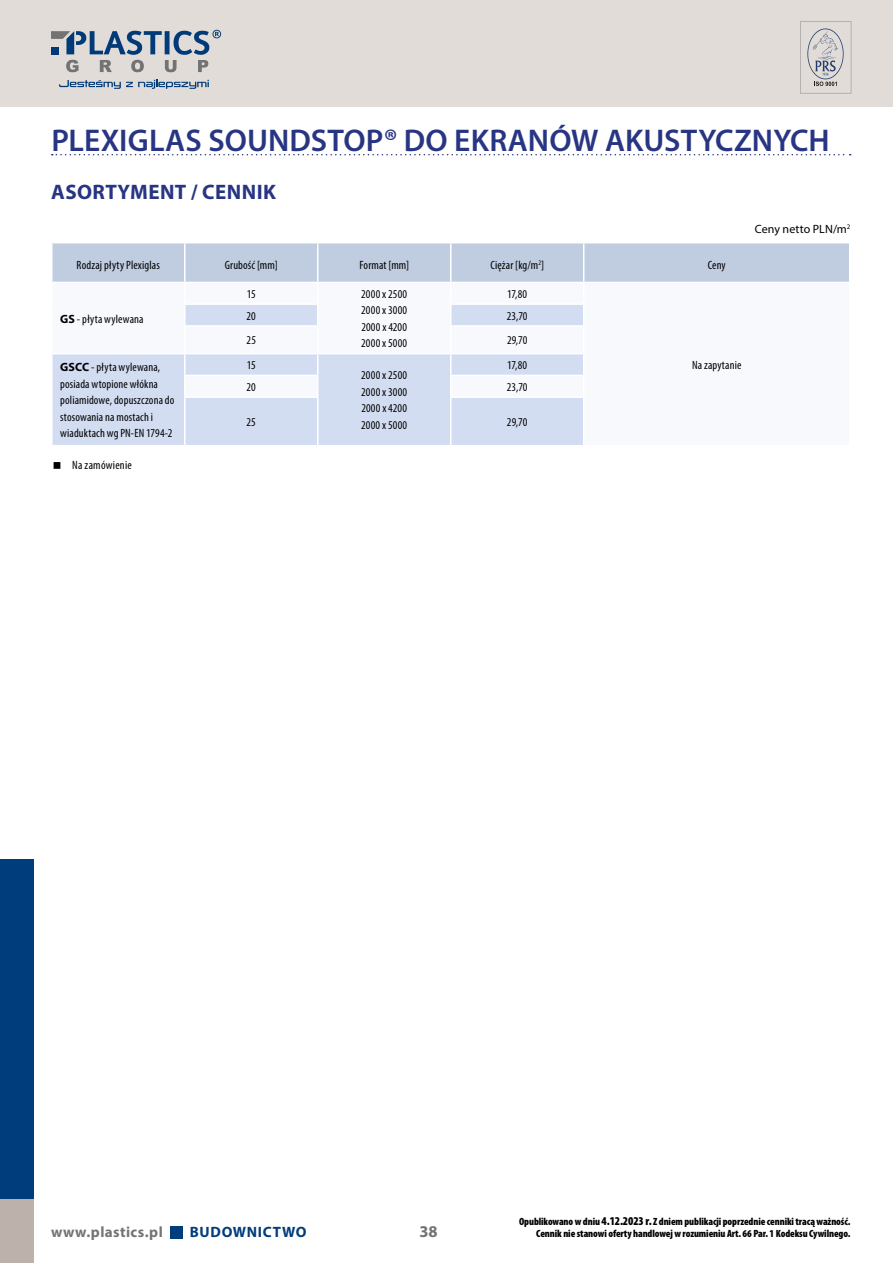
<style>
.page{position:relative;width:893px;height:1263px;background:#fff}
.page>*{position:absolute;margin:0;border:0;box-sizing:border-box;transform-origin:0 0}
.t1{font:600 31.5px "Myriad Pro";letter-spacing:.005em;color:#283583}
.t2{font:700 21px "Myriad Pro";letter-spacing:.02em;color:#283583}
.t3{font:700 16.5px "Myriad Pro";color:#747373}
.t4{font:700 15px "Myriad Pro";letter-spacing:.03em;color:#747373}
.t5{font:700 15px "Myriad Pro";letter-spacing:.045em;color:#003d7c}
.t6{font:condensed 12px/16.5px "Myriad Pro";letter-spacing:.01em;color:#000;text-align:justify}
.t7{font:12px "Myriad Pro";letter-spacing:.005em;color:#000}
.t8{font:900 condensed 10.5px "Myriad Pro";letter-spacing:-.01em;color:#000}
.s1{font-weight:700;font-stretch:normal}
.s2{font-size:12px}
</style>
<div class="page">
<div style="left:0;top:0;width:893px;height:106px;background:#e1dcd7"></div>
<svg style="left:51px;top:30px;width:170px;height:42px"></svg>
<svg style="left:59px;top:80px;width:150px;height:9px"></svg>
<div style="left:170px;top:1226px;width:12px;height:13px;background:#003d7c"></div>
<div style="left:0;top:859px;width:34px;height:340px;background:#003d7c"></div>
<div style="left:0;top:1199px;width:34px;height:64px;background:#bcb1ab"></div>
<svg style="left:807px;top:29px;width:37px;height:57px"></svg>
<div style="left:800px;top:21px;width:51px;height:73px;border:1px solid #b3b2b2"></div>
<svg style="left:52px;top:154px;width:799px;height:1px"></svg>
<div style="left:53px;top:397px;width:530px;height:48px;background:#d3ddf2"></div>
<hr style="left:184px;top:396px;width:134px;height:2px;background:#fff">
<hr style="left:184px;top:398px;width:2px;height:47px;background:#fff">
<hr style="left:450px;top:396px;width:134px;height:2px;background:#fff">
<hr style="left:450px;top:398px;width:1px;height:47px;background:#fff">
<svg style="left:52px;top:243px;width:798px;height:154px"></svg>
<hr style="left:317px;top:398px;width:1px;height:47px;background:#fff">
<h1 class="t1" style="left:51px;top:121px;width:780px">PLEXIGLAS SOUNDSTOP® DO EKRANÓW AKUSTYCZNYCH</h1>
<h2 class="t2" style="left:51px;top:179px;width:226px">ASORTYMENT / CENNIK</h2>
<p class="t6" style="left:77px;top:257px;width:85px">Rodzaj płyty Plexiglas</p>
<p class="t6" style="left:225px;top:257px;width:55px">Grubość [mm]</p>
<p class="t6" style="left:359px;top:257px;width:51px">Format [mm]</p>
<p class="t6" style="left:490px;top:257px;width:55px">Ciężar [kg/m<sup>2</sup>]</p>
<p class="t6" style="left:708px;top:257px;width:20px">Ceny</p>
<p class="t6" style="left:60px;top:310px;width:85px"><span class="s1">GS</span> - płyta wylewana</p>
<p class="t6" style="left:247px;top:285px;width:10px">15</p>
<p class="t6" style="left:361px;top:285px;width:48px">2000 x 2500<br>2000 x 3000<br>2000 x 4200<br>2000 x 5000</p>
<p class="t6" style="left:507px;top:285px;width:22px">17,80</p>
<p class="t6" style="left:247px;top:307px;width:11px">20</p>
<p class="t6" style="left:507px;top:307px;width:22px">23,70</p>
<p class="t6" style="left:247px;top:332px;width:11px">25</p>
<p class="t6" style="left:507px;top:332px;width:22px">29,70</p>
<p class="t6" style="left:507px;top:357px;width:22px">17,80</p>
<p class="t6" style="left:60px;top:359px;width:116px;text-align:left"><span class="s1">GSCC</span> - płyta wylewana, posiada wtopione włókna poliamidowe, dopuszczona do stosowania na mostach i wiaduktach wg PN-EN 1794-2</p>
<p class="t6" style="left:247px;top:357px;width:10px">15</p>
<p class="t6" style="left:361px;top:367px;width:48px">2000 x 2500<br>2000 x 3000<br>2000 x 4200<br>2000 x 5000</p>
<p class="t6" style="left:247px;top:378px;width:11px">20</p>
<p class="t6" style="left:507px;top:378px;width:22px">23,70</p>
<p class="t6" style="left:247px;top:414px;width:11px">25</p>
<p class="t6" style="left:507px;top:414px;width:22px">29,70</p>
<p class="t6" style="left:72px;top:456px;width:61px">Na zamówienie</p>
<p class="t6" style="left:692px;top:356px;width:51px">Na zapytanie</p>
<p class="t7" style="left:755px;top:222px;width:97px">Ceny netto PLN/m<sup>2</sup></p>
<p class="t4" style="left:51px;top:1222px;width:113px">www.plastics.pl</p>
<p class="t5" style="left:190px;top:1222px;width:118px">BUDOWNICTWO</p>
<p class="t8" style="left:519px;top:1216px;width:333px">Opublikowano w dniu <span class="s2">4.12.2023 r.</span> Z dniem publikacji poprzednie cenniki tracą ważność.</p>
<h3 class="t3" style="left:419px;top:1221px;width:20px">38</h3>
<p class="t8" style="left:536px;top:1228px;width:316px">Cennik nie stanowi oferty handlowej w rozumieniu Art. 66 Par. 1 Kodeksu Cywilnego.</p>
</div>
